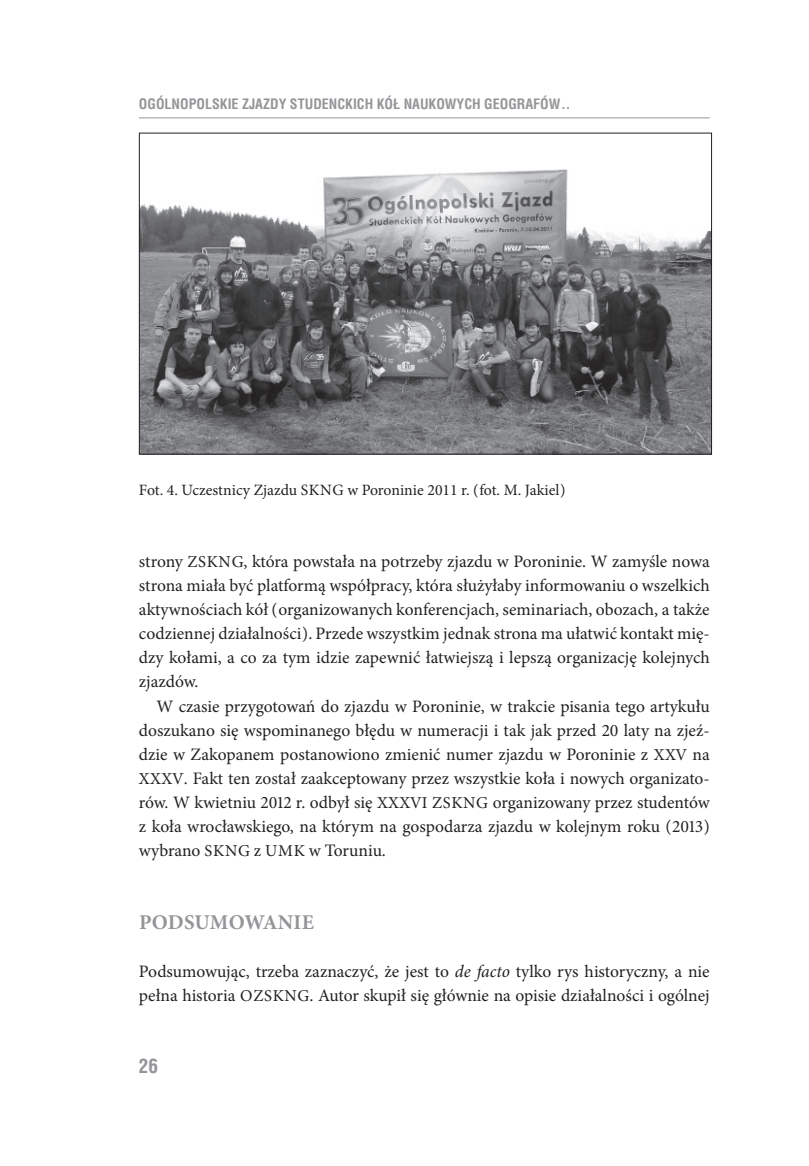
<style>
.page{position:relative;width:809px;height:1166px;background:#fff}
.page>*{position:absolute;margin:0;border:0;box-sizing:border-box;transform-origin:0 0}
.t1{font:700 21px "Minion Pro";letter-spacing:.01em;color:#939598}
.t2{font:700 19.25px "Switzerland Condensed";color:#939598}
.t3{font:17.5px/24.2px "Minion Pro";color:#231f20;text-align:justify}
.t4{font:15.75px "Minion Pro";color:#231f20}
.t5{font:700 14px "Switzerland Condensed";color:#939598}
.s1{font-size:16.62px}
.s2{font-style:italic}
</style>
<div class="page">
<hr style="left:139px;top:118px;width:570px;height:1px;background:#939598">
<img style="left:141px;top:169px;width:569px;height:283px">
<p class="t5" style="left:139px;top:95px;width:433px">OGÓLNOPOLSKIE ZJAZDY STUDENCKICH KÓŁ NAUKOWYCH GEOGRAFÓW..</p>
<p class="t4" style="left:139px;top:479px;width:428px">Fot. 4. Uczestnicy Zjazdu SKNG w Poroninie 2011 r. (fot. M. Jakiel)</p>
<p class="t3" style="left:139px;top:549px;width:572px">strony <span class="s1">ZSKNG</span>, która powstała na potrzeby zjazdu w Poroninie. W zamyśle nowa strona miała być platformą współpracy, która służyłaby informowaniu o wszelkich aktywnościach kół (organizowanych konferencjach, seminariach, obozach, a także codziennej działalności). Przede wszystkim jednak strona ma ułatwić kontakt mię&shy;dzy kołami, a co za tym idzie zapewnić łatwiejszą i lepszą organizację kolejnych zjazdów.</p>
<p class="t3" style="left:139px;top:694px;width:572px;text-indent:18px">W czasie przygotowań do zjazdu w Poroninie, w trakcie pisania tego artykułu doszukano się wspominanego błędu w numeracji i tak jak przed 20 laty na zjeź&shy;dzie w Zakopanem postanowiono zmienić numer zjazdu w Poroninie z <span class="s1">XXV</span> na <span class="s1">XXXV</span>. Fakt ten został zaakceptowany przez wszystkie koła i nowych organizato&shy;rów. W kwietniu 2012 r. odbył się <span class="s1">XXXVI ZSKNG</span> organizowany przez studentów z koła wrocławskiego, na którym na gospodarza zjazdu w kolejnym roku (2013) wybrano <span class="s1">SKNG</span> z <span class="s1">UMK</span> w Toruniu.</p>
<p class="t1" style="left:139px;top:907px;width:176px">PODSUMOWANIE</p>
<p class="t3" style="left:139px;top:959px;width:572px">Podsumowując, trzeba zaznaczyć, że jest to <span class="s2">de facto</span> tylko rys historyczny, a nie pełna historia <span class="s1">OZSKNG</span>. Autor skupił się głównie na opisie działalności i ogólnej</p>
<p class="t2" style="left:139px;top:1055px;width:21px">26</p>
</div>
